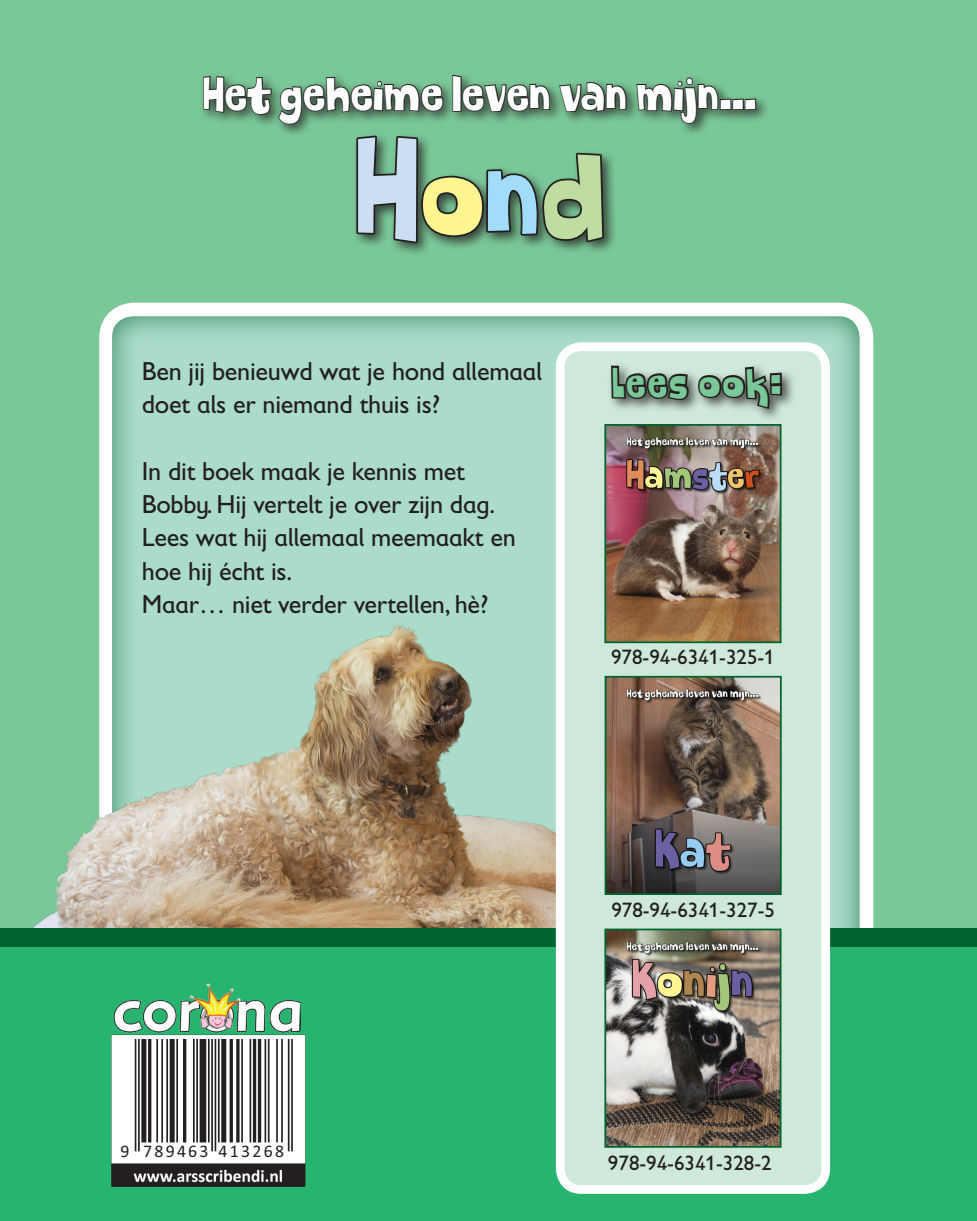
<style>
.page{position:relative;width:977px;height:1221px;background:#fff}
.page>*{position:absolute;margin:0;border:0;box-sizing:border-box;transform-origin:0 0}
.title_page_title{font:126px "Amfost";color:#ccdff2}
.t1{font:42px "Amfost";color:#fff}
.t2{font:36.75px "Amfost";letter-spacing:.05em;color:#7ac897}
.t3{font:26.25px/33.2px "Gill Sans Infant Std";letter-spacing:-.01em;color:#231f20}
.t4{font:21px "Gill Sans Infant Std";color:#231f20}
.t5{font:17.85px "Calibri";letter-spacing:.13em;color:#231f20}
.s1{font-size:108.5px;color:#fff692}
.s2{font-size:108.5px;color:#a1ddf8}
.s3{font-size:108.5px;color:#bfdda1}
</style>
<div class="page">
<div style="left:0;top:0;width:976px;height:1221px;background:#7ac897"></div>
<div style="left:99px;top:303px;width:774px;height:824px;border:14px solid #fff;border-radius:28px"></div>
<div style="left:111px;top:315px;width:751px;height:746px;background:#00652e;opacity:.75"></div>
<div style="left:0;top:946px;width:976px;height:275px;background:#26b46f"></div>
<div style="left:0;top:928px;width:976px;height:18px;background:#00652e"></div>
<img style="left:32px;top:607px;width:524px;height:321px">
<div style="left:199px;top:72px;width:571px;height:185px;background:#231f20;opacity:.75"></div>
<svg style="left:202px;top:75px;width:241px;height:50px"></svg>
<svg style="left:451px;top:74px;width:99px;height:39px"></svg>
<svg style="left:558px;top:81px;width:69px;height:32px;background:#4a6c56"></svg>
<svg style="left:635px;top:77px;width:83px;height:47px"></svg>
<div style="left:720px;top:99px;width:11px;height:11px;border:2px solid #231f20"></div>
<div style="left:732px;top:99px;width:12px;height:11px;border:2px solid #231f20"></div>
<div style="left:744px;top:99px;width:12px;height:11px;border:2px solid #231f20"></div>
<svg style="left:354px;top:133px;width:251px;height:113px"></svg>
<div style="left:560px;top:347px;width:265px;height:842px;background:#cee8d9;border-radius:21px"></div>
<div style="left:556px;top:342px;width:274px;height:851px;border:9px solid #fff;border-radius:21px"></div>
<div style="left:606px;top:361px;width:190px;height:61px;background:#231f20;opacity:.75"></div>
<svg style="left:609px;top:364px;width:81px;height:37px"></svg>
<svg style="left:696px;top:365px;width:88px;height:46px"></svg>
<img style="left:607px;top:427px;width:171px;height:213px">
<div style="left:604px;top:424px;width:177px;height:219px;border:2px solid #00652e"></div>
<img style="left:607px;top:931px;width:171px;height:213px">
<div style="left:604px;top:928px;width:177px;height:219px;border:2px solid #00652e"></div>
<img style="left:607px;top:679px;width:171px;height:213px">
<div style="left:604px;top:676px;width:177px;height:219px;border:2px solid #00652e"></div>
<img style="left:111px;top:983px;width:195px;height:204px">
<hr style="left:135px;top:1039px;width:1px;height:112px;background:#231f20">
<hr style="left:138px;top:1039px;width:2px;height:112px;background:#231f20">
<div style="left:141px;top:1039px;width:5px;height:103px;background:#231f20"></div>
<hr style="left:148px;top:1039px;width:3px;height:103px;background:#231f20">
<hr style="left:156px;top:1039px;width:2px;height:103px;background:#231f20">
<hr style="left:161px;top:1039px;width:2px;height:103px;background:#231f20">
<hr style="left:166px;top:1039px;width:2px;height:103px;background:#231f20">
<div style="left:170px;top:1039px;width:5px;height:103px;background:#231f20"></div>
<hr style="left:176px;top:1039px;width:2px;height:103px;background:#231f20">
<hr style="left:183px;top:1039px;width:3px;height:103px;background:#231f20">
<hr style="left:193px;top:1039px;width:2px;height:103px;background:#231f20">
<hr style="left:196px;top:1039px;width:2px;height:103px;background:#231f20">
<div style="left:200px;top:1039px;width:6px;height:103px;background:#231f20"></div>
<hr style="left:208px;top:1039px;width:2px;height:103px;background:#231f20">
<hr style="left:211px;top:1039px;width:2px;height:112px;background:#231f20">
<hr style="left:215px;top:1039px;width:1px;height:112px;background:#231f20">
<hr style="left:218px;top:1039px;width:2px;height:103px;background:#231f20">
<div style="left:221px;top:1039px;width:5px;height:103px;background:#231f20"></div>
<svg style="left:229px;top:1039px;width:4px;height:103px"></svg>
<hr style="left:236px;top:1039px;width:3px;height:103px;background:#231f20">
<hr style="left:241px;top:1039px;width:2px;height:103px;background:#231f20">
<hr style="left:249px;top:1039px;width:2px;height:103px;background:#231f20">
<hr style="left:253px;top:1039px;width:3px;height:103px;background:#231f20">
<hr style="left:258px;top:1039px;width:3px;height:103px;background:#231f20">
<hr style="left:264px;top:1039px;width:2px;height:103px;background:#231f20">
<hr style="left:268px;top:1039px;width:1px;height:103px;background:#231f20">
<hr style="left:276px;top:1039px;width:2px;height:103px;background:#231f20">
<hr style="left:281px;top:1039px;width:2px;height:103px;background:#231f20">
<hr style="left:288px;top:1039px;width:1px;height:112px;background:#231f20">
<hr style="left:291px;top:1039px;width:2px;height:112px;background:#231f20">
<p class="t1" style="left:203px;top:67px;width:555px">Het geheime leven van mijn...</p>
<p class="title_page_title" style="left:354px;top:108px;width:253px">H<span class="s1">o</span><span class="s2">n</span><span class="s3">d</span></p>
<p class="t3" style="left:142px;top:354px;width:402px">Ben jij benieuwd wat je hond allemaal doet als er niemand thuis is?</p>
<p class="t3" style="left:142px;top:454px;width:324px">In dit boek maak je kennis met</p>
<p class="t3" style="left:142px;top:487px;width:355px">Bobby. Hij vertelt je over zijn dag.</p>
<p class="t3" style="left:142px;top:521px;width:375px">Lees wat hij allemaal meemaakt en hoe hij écht is.</p>
<p class="t3" style="left:142px;top:587px;width:348px">Maar… niet verder vertellen, hè?</p>
<p class="t2" style="left:611px;top:359px;width:171px">Lees ook:</p>
<p class="t4" style="left:611px;top:644px;width:165px">978-94-6341-325-1</p>
<p class="t5" style="left:120px;top:1140px;width:165px">9 789463 413268</p>
<p class="t4" style="left:611px;top:897px;width:165px">978-94-6341-327-5</p>
<p class="t4" style="left:608px;top:1150px;width:165px">978-94-6341-328-2</p>
</div>
